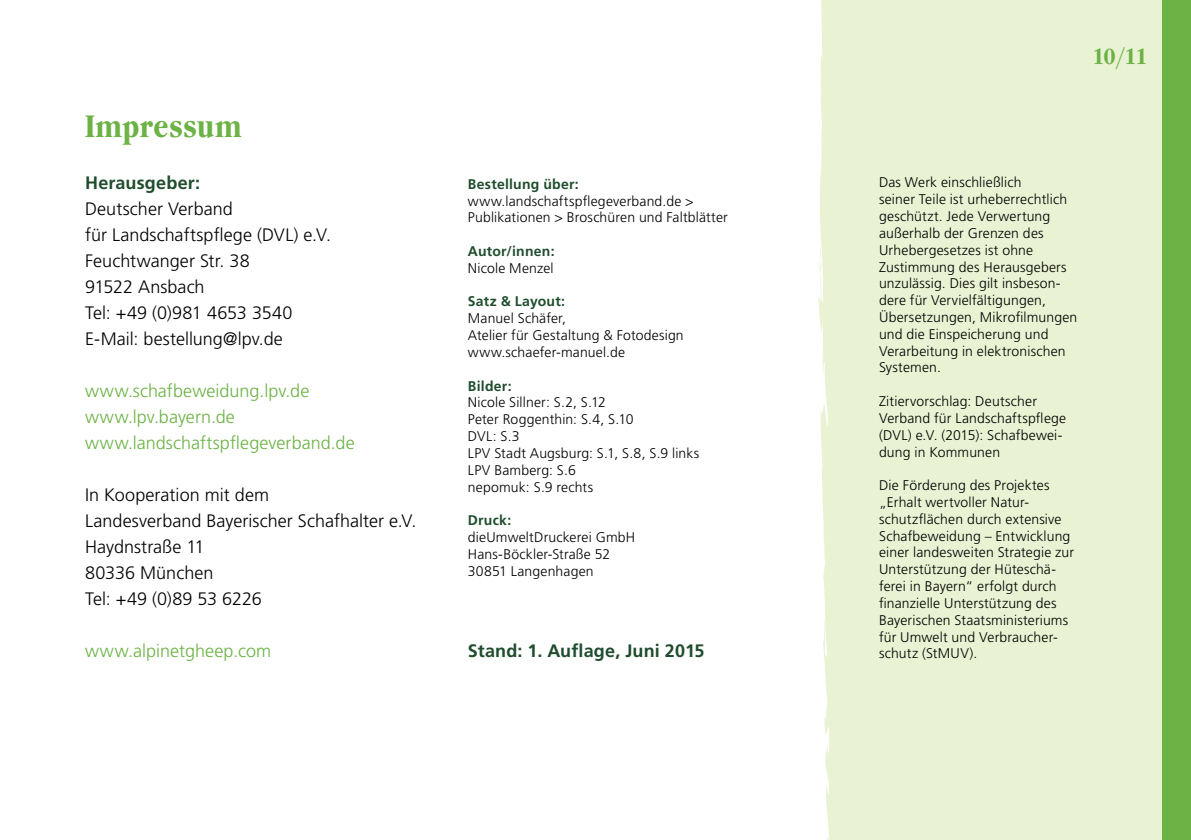
<style>
.page{position:relative;width:1191px;height:840px;background:#fff}
.page>*{position:absolute;margin:0;border:0;box-sizing:border-box;transform-origin:0 0}
.t1{font:34px "Garam ITCSB Bol Con";letter-spacing:.005em;color:#6cb245}
.t2{font:24px "Garam ITCSB Bol Con";color:#6cb245}
.t3{font:300 18px/26px "Frutiger LT Std";color:#000}
.t4{font:300 18px/26px "Frutiger LT Std";letter-spacing:.005em;color:#6cb245}
.t5{font:700 18px "Frutiger LT Std";letter-spacing:.01em;color:#1f4d2d}
.t6{font:300 14px/16.8px "Frutiger LT Std";letter-spacing:.01em;color:#000}
.t7{font:700 14px "Frutiger LT Std";letter-spacing:.02em;color:#1f4d2d}
.s1{font-family:"Garam ITCSB";font-stretch:condensed}
</style>
<div class="page">
<div style="left:818px;top:0;width:344px;height:839px;background:#e9f2d3"></div>
<div style="left:1162px;top:0;width:29px;height:839px;background:#6cb245"></div>
<h1 class="t1" style="left:85px;top:109px;width:158px">Impressum</h1>
<p class="t5" style="left:85px;top:172px;width:117px">Herausgeber:</p>
<p class="t3" style="left:85px;top:196px;width:247px">Deutscher Verband<br>für Landschaftspflege (DVL) e.V.<br>Feuchtwanger Str. 38<br>91522 Ansbach<br>Tel: +49 (0)981 4653 3540<br>E-Mail: bestellung@lpv.de</p>
<p class="t4" style="left:85px;top:378px;width:271px">www.schafbeweidung.lpv.de www.lpv.bayern.de www.landschaftspflegeverband.de</p>
<p class="t3" style="left:85px;top:482px;width:333px">In Kooperation mit dem<br>Landesverband Bayerischer Schafhalter e.V.<br>Haydnstraße 11<br>80336 München<br>Tel: +49 (0)89 53 6226</p>
<p class="t4" style="left:85px;top:638px;width:187px">www.alpinetgheep.com</p>
<p class="t7" style="left:468px;top:175px;width:112px">Bestellung über:</p>
<p class="t6" style="left:468px;top:192px;width:261px">www.landschaftspflegeverband.de &gt;<br>Publikationen &gt; Broschüren und Faltblätter</p>
<p class="t7" style="left:468px;top:243px;width:88px">Autor/innen:</p>
<p class="t6" style="left:468px;top:260px;width:87px">Nicole Menzel</p>
<p class="t7" style="left:468px;top:293px;width:99px">Satz &amp; Layout:</p>
<p class="t6" style="left:468px;top:310px;width:217px">Manuel Schäfer,<br>Atelier für Gestaltung &amp; Fotodesign www.schaefer-manuel.de</p>
<p class="t7" style="left:468px;top:377px;width:45px">Bilder:</p>
<p class="t6" style="left:468px;top:394px;width:233px">Nicole Sillner: S.2, S.12<br>Peter Roggenthin: S.4, S.10<br>DVL: S.3<br>LPV Stadt Augsburg: S.1, S.8, S.9 links<br>LPV Bamberg: S.6<br>nepomuk: S.9 rechts</p>
<p class="t7" style="left:468px;top:511px;width:45px">Druck:</p>
<p class="t6" style="left:468px;top:528px;width:169px">dieUmweltDruckerei GmbH<br>Hans-Böckler-Straße 52<br>30851 Langenhagen</p>
<p class="t5" style="left:468px;top:640px;width:238px">Stand: 1. Auflage, Juni 2015</p>
<h2 class="t2" style="left:1092px;top:44px;width:57px">10<span class="s1">/</span>11</h2>
<p class="t6" style="left:879px;top:174px;width:200px">Das Werk einschließlich<br>seiner Teile ist urheberrechtlich geschützt. Jede Verwertung außerhalb der Grenzen des<br>Urhebergesetzes ist ohne<br>Zustimmung des Herausgebers unzulässig. Dies gilt insbeson&shy;dere für Vervielfältigungen,<br>Übersetzungen, Mikrofilmungen und die Einspeicherung und<br>Verarbeitung in elektronischen<br>Systemen.</p>
<p class="t6" style="left:879px;top:393px;width:189px">Zitiervorschlag: Deutscher<br>Verband für Landschaftspflege (DVL) e.V. (2015): Schafbewei&shy;dung in Kommunen</p>
<p class="t6" style="left:879px;top:477px;width:197px">Die Förderung des Projektes „Erhalt wertvoller Natur&shy;schutzflächen durch extensive<br>Schafbeweidung – Entwicklung einer landesweiten Strategie zur<br>Unterstützung der Hüteschä&shy;ferei in Bayern“ erfolgt durch finanzielle Unterstützung des<br>Bayerischen Staatsministeriums für Umwelt und Verbraucher&shy;schutz (StMUV).</p>
</div>
